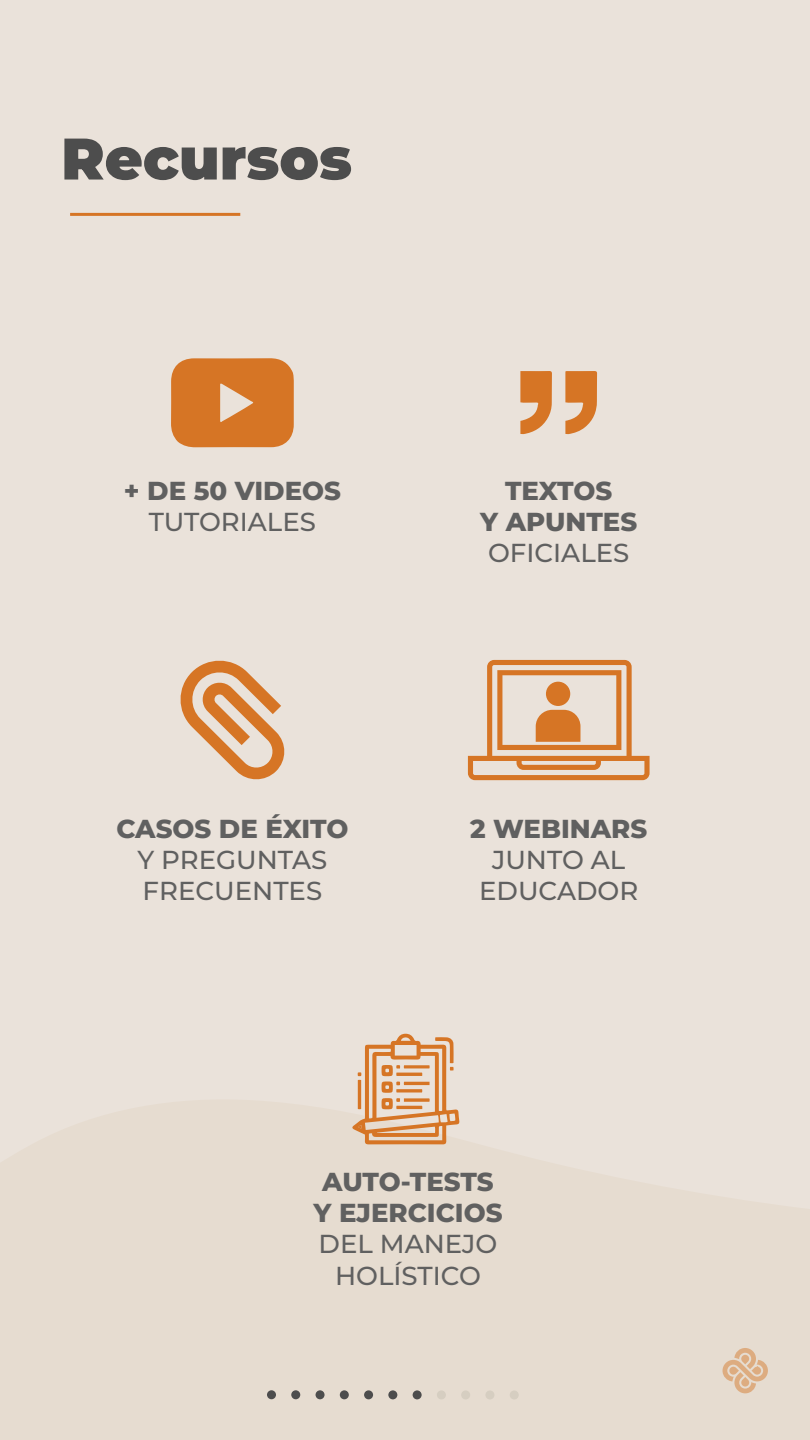
<style>
.page{position:relative;width:810px;height:1440px;background:#eae2da}
.page>*{position:absolute;margin:0;border:0;box-sizing:border-box;transform-origin:0 0}
.t1{font:900 58.5px "Montserrat";color:#4d4d4d}
.t2{font:500 26.03px/31.2px "Montserrat";color:#606060;text-align:center}
.t3{font:800 26.03px/31.2px "Montserrat";color:#606060;text-align:center}
</style>
<div class="page">
<div style="left:267px;top:1390px;width:9px;height:9px;background:#4d4d4d;border-radius:50%"></div>
<div style="left:291px;top:1390px;width:9px;height:9px;background:#4d4d4d;border-radius:50%"></div>
<div style="left:316px;top:1390px;width:9px;height:9px;background:#4d4d4d;border-radius:50%"></div>
<div style="left:340px;top:1390px;width:9px;height:9px;background:#4d4d4d;border-radius:50%"></div>
<div style="left:364px;top:1390px;width:9px;height:9px;background:#4d4d4d;border-radius:50%"></div>
<div style="left:388px;top:1390px;width:9px;height:9px;background:#4d4d4d;border-radius:50%"></div>
<div style="left:413px;top:1390px;width:9px;height:9px;background:#4d4d4d;border-radius:50%"></div>
<div style="left:437px;top:1390px;width:9px;height:9px;background:#d6cec1;border-radius:50%"></div>
<div style="left:461px;top:1390px;width:9px;height:9px;background:#d6cec1;border-radius:50%"></div>
<div style="left:485px;top:1390px;width:9px;height:9px;background:#d6cec1;border-radius:50%"></div>
<div style="left:510px;top:1390px;width:9px;height:10px;background:#d6cec1;border-radius:50%"></div>
<hr style="left:70px;top:213px;width:170px;height:3px;background:#d67525">
<svg style="left:171px;top:358px;width:123px;height:89px;background:#d88037"></svg>
<svg style="left:565px;top:371px;width:32px;height:63px"></svg>
<svg style="left:520px;top:371px;width:32px;height:63px"></svg>
<svg style="left:352px;top:1034px;width:108px;height:110px"></svg>
<svg style="left:180px;top:660px;width:105px;height:120px"></svg>
<svg style="left:468px;top:660px;width:182px;height:120px"></svg>
<h1 class="t1" style="left:61px;top:120px;width:293px">Recursos</h1>
<p class="t3" style="left:124px;top:475px;width:219px">+ DE 50 VIDEOS</p>
<p class="t2" style="left:149px;top:506px;width:169px">TUTORIALES</p>
<p class="t3" style="left:116px;top:812px;width:234px">CASOS DE ÉXITO</p>
<p class="t2" style="left:137px;top:843px;width:191px;text-align:left">Y PREGUNTAS<br>FRECUENTES</p>
<p class="t3" style="left:480px;top:475px;width:158px">TEXTOS<br>Y APUNTES</p>
<p class="t2" style="left:488px;top:537px;width:143px">OFICIALES</p>
<p class="t3" style="left:470px;top:812px;width:179px">2 WEBINARS</p>
<p class="t2" style="left:479px;top:843px;width:161px">JUNTO AL<br>EDUCADOR</p>
<p class="t3" style="left:314px;top:1165px;width:191px">AUTO-TESTS<br>Y EJERCICIOS</p>
<p class="t2" style="left:319px;top:1228px;width:180px">DEL MANEJO<br>HOLÍSTICO</p>
</div>
